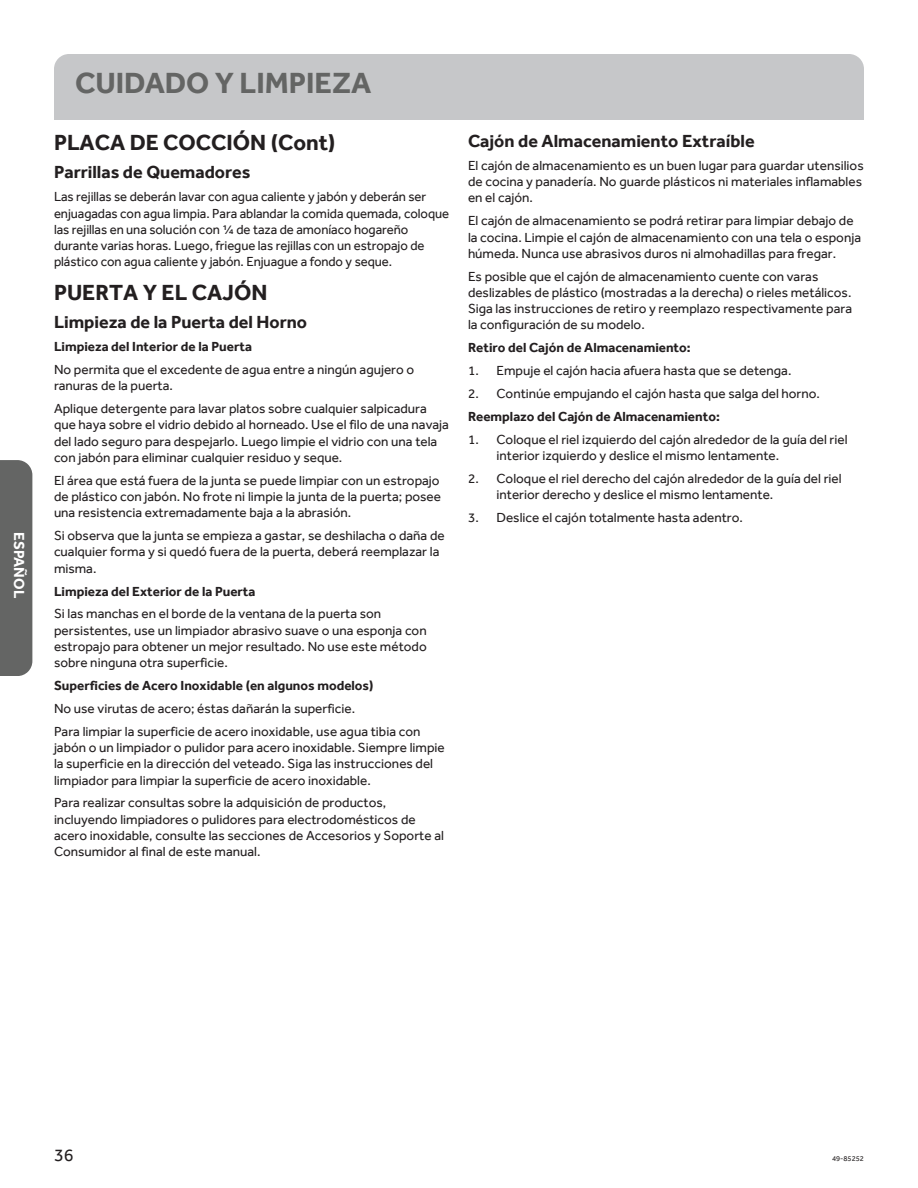
<style>
.page{position:relative;width:918px;height:1188px;background:#fff}
.page>*{position:absolute;margin:0;border:0;box-sizing:border-box;transform-origin:0 0}
.t1{font:700 30px "Effra";color:#646564}
.t2{font:700 22.5px "Effra";color:#231f20}
.t3{font:700 18px "Effra";color:#231f20}
.t4{font:18px "Effra";color:#231f20}
.t5{font:700 15px "Effra";color:#fff}
.t6{font:13.5px/16.2px "Effra";color:#231f20}
.t7{font:700 13.5px "Effra";color:#231f20}
.t8{font:7.5px "Effra";color:#231f20}
</style>
<div class="page">
<div style="left:17px;top:460px;width:15px;height:216px;background:#646564"></div>
<div style="left:54px;top:54px;width:810px;height:66px;background:#c6c7c9"></div>
<p class="t5" style="left:28px;top:532px;width:67px;rotate:90deg">ESPAÑOL</p>
<h1 class="t1" style="left:75px;top:65px;width:298px">CUIDADO Y LIMPIEZA</h1>
<h2 class="t2" style="left:54px;top:129px;width:283px">PLACA DE COCCIÓN (Cont)</h2>
<h3 class="t3" style="left:54px;top:162px;width:198px">Parrillas de Quemadores</h3>
<p class="t6" style="left:54px;top:189px;width:397px">Las rejillas se deberán lavar con agua caliente y jabón y deberán ser enjuagadas con agua limpia. Para ablandar la comida quemada, coloque las rejillas en una solución con ¼ de taza de amoníaco hogareño durante varias horas. Luego, friegue las rejillas con un estropajo de plástico con agua caliente y jabón. Enjuague a fondo y seque.</p>
<h2 class="t2" style="left:54px;top:279px;width:215px">PUERTA Y EL CAJÓN</h2>
<h3 class="t3" style="left:54px;top:311px;width:255px">Limpieza de la Puerta del Horno</h3>
<p class="t7" style="left:54px;top:339px;width:199px">Limpieza del Interior de la Puerta</p>
<p class="t6" style="left:54px;top:361px;width:362px">No permita que el excedente de agua entre a ningún agujero o ranuras de la puerta.</p>
<p class="t6" style="left:54px;top:401px;width:396px">Aplique detergente para lavar platos sobre cualquier salpicadura que haya sobre el vidrio debido al horneado. Use el filo de una navaja del lado seguro para despejarlo. Luego limpie el vidrio con una tela con jabón para eliminar cualquier residuo y seque.</p>
<p class="t6" style="left:54px;top:472px;width:389px;text-align:justify">El área que está fuera de la junta se puede limpiar con un estropajo de plástico con jabón. No frote ni limpie la junta de la puerta; posee una resistencia extremadamente baja a la abrasión.</p>
<p class="t6" style="left:54px;top:527px;width:392px">Si observa que la junta se empieza a gastar, se deshilacha o daña de cualquier forma y si quedó fuera de la puerta, deberá reemplazar la misma.</p>
<p class="t7" style="left:54px;top:583px;width:203px">Limpieza del Exterior de la Puerta</p>
<p class="t6" style="left:54px;top:606px;width:374px">Si las manchas en el borde de la ventana de la puerta son persistentes, use un limpiador abrasivo suave o una esponja con estropajo para obtener un mejor resultado. No use este método sobre ninguna otra superficie.</p>
<p class="t7" style="left:54px;top:677px;width:321px">Superficies de Acero Inoxidable (en algunos modelos)</p>
<p class="t6" style="left:54px;top:697px;width:368px;line-height:23px">No use virutas de acero; éstas dañarán la superficie.<br>Para limpiar la superficie de acero inoxidable, use agua tibia con</p>
<p class="t6" style="left:54px;top:739px;width:392px">jabón o un limpiador o pulidor para acero inoxidable. Siempre limpie la superficie en la dirección del veteado. Siga las instrucciones del limpiador para limpiar la superficie de acero inoxidable.</p>
<p class="t6" style="left:54px;top:795px;width:391px">Para realizar consultas sobre la adquisición de productos, incluyendo limpiadores o pulidores para electrodomésticos de acero inoxidable, consulte las secciones de Accesorios y Soporte al Consumidor al final de este manual.</p>
<h3 class="t3" style="left:468px;top:130px;width:288px">Cajón de Almacenamiento Extraíble</h3>
<p class="t6" style="left:468px;top:157px;width:397px;text-align:justify">El cajón de almacenamiento es un buen lugar para guardar utensilios de cocina y panadería. No guarde plásticos ni materiales inflamables en el cajón.</p>
<p class="t6" style="left:468px;top:213px;width:395px">El cajón de almacenamiento se podrá retirar para limpiar debajo de la cocina. Limpie el cajón de almacenamiento con una tela o esponja húmeda. Nunca use abrasivos duros ni almohadillas para fregar.</p>
<p class="t6" style="left:468px;top:268px;width:386px">Es posible que el cajón de almacenamiento cuente con varas deslizables de plástico (mostradas a la derecha) o rieles metálicos.<br>Siga las instrucciones de retiro y reemplazo respectivamente para la configuración de su modelo.</p>
<p class="t7" style="left:468px;top:340px;width:224px">Retiro del Cajón de Almacenamiento:</p>
<p class="t6" style="left:468px;top:362px;width:325px">1. Empuje el cajón hacia afuera hasta que se detenga.</p>
<p class="t6" style="left:468px;top:385px;width:354px">2. Continúe empujando el cajón hasta que salga del horno.</p>
<p class="t7" style="left:468px;top:408px;width:253px">Reemplazo del Cajón de Almacenamiento:</p>
<p class="t6" style="left:496px;top:431px;width:353px;text-indent:-28px">1. Coloque el riel izquierdo del cajón alrededor de la guía del riel interior izquierdo y deslice el mismo lentamente.</p>
<p class="t6" style="left:496px;top:470px;width:347px;text-indent:-28px">2. Coloque el riel derecho del cajón alrededor de la guía del riel interior derecho y deslice el mismo lentamente.</p>
<p class="t6" style="left:468px;top:510px;width:276px">3. Deslice el cajón totalmente hasta adentro.</p>
<h3 class="t4" style="left:54px;top:1144px;width:21px">36</h3>
<p class="t8" style="left:832px;top:1154px;width:33px">49-85252</p>
</div>
